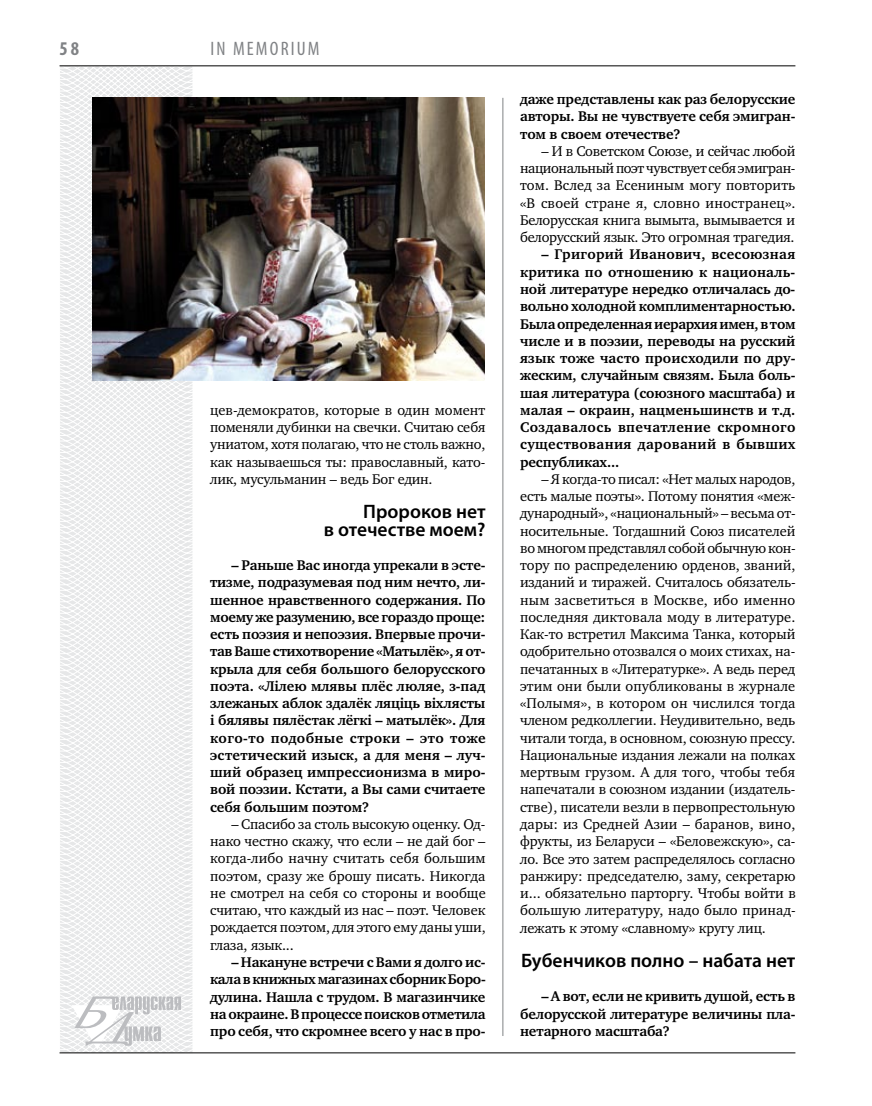
<style>
.page{position:relative;width:872px;height:1106px;background:#fff}
.page>*{position:absolute;margin:0;border:0;box-sizing:border-box;transform-origin:0 0}
.t1{font:600 19.5px/17.2px "Myriad Pro";color:#000;text-align:right}
.t2{font:condensed 19.5px "Myriad Pro";letter-spacing:.11em;color:#808285}
.t3{font:700 condensed 19.5px "Myriad Pro";color:#808285}
.t4{font:14.4px/17.2px "Charter C";letter-spacing:-.015em;color:#000;text-align:justify}
.t5{font:700 14.4px/17.2px "Charter C";letter-spacing:-.01em;color:#000;text-align:justify}
</style>
<div class="page">
<svg style="left:59px;top:65px;width:192px;height:989px"></svg>
<hr style="left:502px;top:98px;width:1px;height:938px;background:#808285">
<hr style="left:60px;top:1052px;width:735px;height:1px;background:#000">
<svg style="left:71px;top:996px;width:110px;height:53px"></svg>
<hr style="left:60px;top:65px;width:735px;height:1px;background:#000">
<img style="left:93px;top:97px;width:392px;height:283px">
<h1 class="t3" style="left:60px;top:37px;width:21px">58</h1>
<h1 class="t2" style="left:210px;top:37px;width:111px">IN MEMORIUM</h1>
<p class="t4" style="left:210px;top:401px;width:277px">цев-демократов, которые в один момент поменяли дубинки на свечки. Считаю себя униатом, хотя полагаю, что не столь важно, как называешься ты: православный, като&shy;лик, мусульманин – ведь Бог един.</p>
<h1 class="t1" style="left:324px;top:502px;width:163px">Пророков нет<br>в отечестве моем?</h1>
<p class="t5" style="left:210px;top:557px;width:277px;text-indent:21px">– Раньше Вас иногда упрекали в эсте&shy;тизме, подразумевая под ним нечто, ли&shy;шенное нравственного содержания. По моему же разумению, все гораздо проще: есть поэзия и непоэзия. Впервые прочи&shy;тав Ваше стихотворение «Матылёк», я от&shy;крыла для себя большого белорусского поэта. «Лiлею млявы плёс люляе, з-пад злежаных аблок здалёк ляцiць вiхлясты i бялявы пялёстак лёгкi – матылёк». Для кого-то подобные строки – это тоже эстетический изыск, а для меня – луч&shy;ший образец импрессионизма в миро&shy;вой поэзии. Кстати, а Вы сами считаете себя большим поэтом?</p>
<p class="t4" style="left:210px;top:815px;width:277px;text-indent:21px">– Спасибо за столь высокую оценку. Од&shy;нако честно скажу, что если – не дай бог – когда-либо начну считать себя большим поэтом, сразу же брошу писать. Никогда не смотрел на себя со стороны и вообще считаю, что каждый из нас – поэт. Человек рождается поэтом, для этого ему даны уши, глаза, язык...</p>
<p class="t5" style="left:210px;top:953px;width:277px;text-indent:21px">– Накануне встречи с Вами я долго ис&shy;кала в книжных магазинах сборник Боро&shy;дулина. Нашла с трудом. В магазинчике на окраине. В процессе поисков отметила про себя, что скромнее всего у нас в про-</p>
<p class="t5" style="left:520px;top:91px;width:277px">даже представлены как раз белорусские авторы. Вы не чувствуете себя эмигран&shy;том в своем отечестве?</p>
<p class="t4" style="left:520px;top:143px;width:277px;text-indent:21px">– И в Советском Союзе, и сейчас любой национальный поэт чувствует себя эмигран&shy;том. Вслед за Есениным могу повторить «В своей стране я, словно иностранец».<br>Белорусская книга вымыта, вымывается и белорусский язык. Это огромная трагедия.</p>
<p class="t5" style="left:520px;top:246px;width:277px;text-indent:21px">– Григорий Иванович, всесоюзная критика по отношению к националь&shy;ной литературе нередко отличалась до&shy;вольно холодной комплиментарностью.<br>Была определенная иерархия имен, в том числе и в поэзии, переводы на русский язык тоже часто происходили по дру&shy;жеским, случайным связям. Была боль&shy;шая литература (союзного масштаба) и малая – окраин, нацменьшинств и т.д.<br>Создавалось впечатление скромного существования дарований в бывших республиках...</p>
<p class="t4" style="left:520px;top:470px;width:277px;text-indent:21px">– Я когда-то писал: «Нет малых народов, есть малые поэты». Потому понятия «меж&shy;дународный», «национальный» – весьма от&shy;носительные. Тогдашний Союз писателей во многом представлял собой обычную кон&shy;тору по распределению орденов, званий, изданий и тиражей. Считалось обязатель&shy;ным засветиться в Москве, ибо именно последняя диктовала моду в литературе.<br>Как-то встретил Максима Танка, который одобрительно отозвался о моих стихах, на&shy;печатанных в «Литературке». А ведь перед этим они были опубликованы в журнале «Полымя», в котором он числился тогда членом редколлегии. Неудивительно, ведь читали тогда, в основном, союзную прессу.<br>Национальные издания лежали на полках мертвым грузом. А для того, чтобы тебя напечатали в союзном издании (издатель&shy;стве), писатели везли в первопрестольную дары: из Средней Азии – баранов, вино, фрукты, из Беларуси – «Беловежскую», са&shy;ло. Все это затем распределялось согласно ранжиру: председателю, заму, секретарю и... обязательно парторгу. Чтобы войти в большую литературу, надо было принад&shy;лежать к этому «славному» кругу лиц.</p>
<h1 class="t1" style="left:521px;top:951px;width:276px">Бубенчиков полно – набата нет</h1>
<p class="t5" style="left:520px;top:988px;width:277px;text-indent:21px">– А вот, если не кривить душой, есть в белорусской литературе величины пла&shy;нетарного масштаба?</p>
</div>
